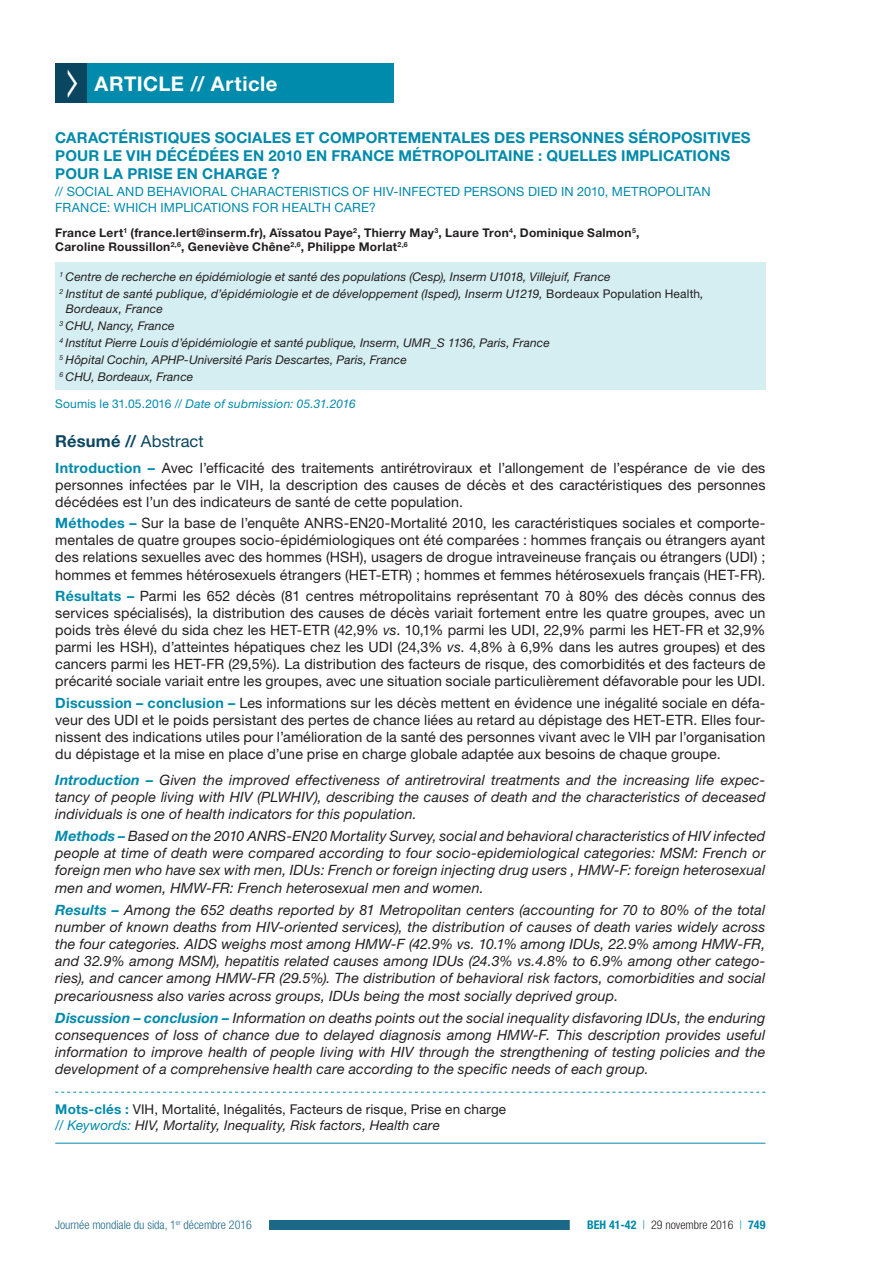
<style>
.page{position:relative;width:893px;height:1263px;background:#fff}
.page>*{position:absolute;margin:0;border:0;box-sizing:border-box;transform-origin:0 0}
.t1{font:700 20.25px "Helvetica Neue LT Std";letter-spacing:.025em;color:#fff}
.t2{font:700 16.5px "Helvetica Neue LT Std";letter-spacing:.01em;color:#0b4660}
.t3{font:700 15px/18px "Helvetica Neue LT Std";letter-spacing:.01em;color:#008aac}
.t4{font:14.25px/17.1px "Helvetica Neue LT Std";letter-spacing:.005em;color:#231f20;text-align:justify}
.t5{font:italic 14.25px/17.1px "Helvetica Neue LT Std";letter-spacing:.01em;color:#231f20;text-align:justify}
.t6{font:13.5px/16.2px "Helvetica Neue LT Std";letter-spacing:.01em;color:#231f20}
.t7{font:12.75px/15.3px "Helvetica Neue LT Std";letter-spacing:.01em;color:#008aac}
.t8{font:italic 12px/17.1px "Helvetica Neue LT Std";letter-spacing:.01em;color:#231f20}
.t9{font:700 12px/14.4px "Helvetica Neue LT Std";letter-spacing:.025em;color:#231f20}
.t10{font:italic 12px "Helvetica Neue LT Std";letter-spacing:.015em;color:#008aac}
.t11{font:300 condensed 12px "Helvetica Neue LT Std";color:#1c6889}
.t12{font:300 condensed 12px "Helvetica Neue LT Std";color:#231f20}
.s1{font-style:normal}
.s2{font-weight:400}
.s3{font-weight:700;color:#008aac}
.s4{font-style:italic}
.s5{font-style:italic;color:#008aac}
.s6{color:#008aac}
</style>
<div class="page">
<div style="left:55px;top:1220px;width:596px;height:10px;background:#1c6889"></div>
<div style="left:38px;top:1218px;width:231px;height:13px;background:#fff"></div>
<div style="left:570px;top:1219px;width:213px;height:12px;background:#fff"></div>
<div style="left:87px;top:64px;width:306px;height:39px;background:#008aac"></div>
<div style="left:55px;top:262px;width:710px;height:127px;background:#d5eef2"></div>
<svg style="left:55px;top:1092px;width:710px;height:1px"></svg>
<hr style="left:55px;top:1143px;width:710px;height:1px;background:#008aac">
<div style="left:55px;top:64px;width:32px;height:39px;background:#0b4660"></div>
<h1 class="t1" style="left:95px;top:71px;width:184px">ARTICLE // Article</h1>
<p class="t3" style="left:55px;top:128px;width:697px">CARACTÉRISTIQUES SOCIALES ET COMPORTEMENTALES DES PERSONNES SÉROPOSITIVES<br>POUR LE VIH DÉCÉDÉES EN 2010 EN FRANCE MÉTROPOLITAINE : QUELLES IMPLICATIONS<br>POUR LA PRISE EN CHARGE ?</p>
<p class="t7" style="left:55px;top:184px;width:657px">// SOCIAL AND BEHAVIORAL CHARACTERISTICS OF HIV-INFECTED PERSONS DIED IN 2010, METROPOLITAN<br>FRANCE: WHICH IMPLICATIONS FOR HEALTH CARE?</p>
<p class="t9" style="left:55px;top:225px;width:586px">France Lert<sup>1</sup> (france.lert@inserm.fr), Aïssatou Paye<sup>2</sup>, Thierry May<sup>3</sup>, Laure Tron<sup>4</sup>, Dominique Salmon<sup>5</sup>,<br>Caroline Roussillon<sup>2,6</sup>, Geneviève Chêne<sup>2,6</sup>, Philippe Morlat<sup>2,6</sup></p>
<p class="t8" style="left:60px;top:268px;width:646px"><sup>1</sup> Centre de recherche en épidémiologie et santé des populations (Cesp), Inserm U1018, Villejuif, France<br><sup>2</sup> Institut de santé publique, d’épidémiologie et de développement (Isped), Inserm U1219, <span class="s1">Bordeaux Population Health</span>,</p>
<p class="t8" style="left:60px;top:300px;width:492px;text-indent:6px">Bordeaux, France<br><sup>3</sup> CHU, Nancy, France<br><sup>4</sup> Institut Pierre Louis d’épidémiologie et santé publique, Inserm, UMR_S 1136, Paris, France <sup>5</sup> Hôpital Cochin, APHP-Université Paris Descartes, Paris, France<br><sup>6</sup> CHU, Bordeaux, France</p>
<p class="t10" style="left:55px;top:397px;width:302px"><span class="s1">Soumis le 31.05.2016 //</span> Date of submission: 05.31.2016</p>
<p class="t2" style="left:55px;top:431px;width:150px">Résumé // <span class="s2">Abstract</span></p>
<p class="t4" style="left:55px;top:459px;width:712px"><span class="s3">Introduction –</span> Avec l’efficacité des traitements antirétroviraux et l’allongement de l’espérance de vie des personnes infectées par le VIH, la description des causes de décès et des caractéristiques des personnes décédées est l’un des indicateurs de santé de cette population.</p>
<p class="t4" style="left:55px;top:514px;width:712px"><span class="s3">Méthodes –</span> Sur la base de l’enquête ANRS-EN20-Mortalité 2010, les caractéristiques sociales et comporte&shy;mentales de quatre groupes socio-épidémiologiques ont été comparées : hommes français ou étrangers ayant des relations sexuelles avec des hommes (HSH), usagers de drogue intraveineuse français ou étrangers (UDI) ; hommes et femmes hétérosexuels étrangers (HET-ETR) ; hommes et femmes hétérosexuels français (HET-FR).</p>
<p class="t4" style="left:55px;top:587px;width:712px"><span class="s3">Résultats –</span> Parmi les 652 décès (81 centres métropolitains représentant 70 à 80% des décès connus des services spécialisés), la distribution des causes de décès variait fortement entre les quatre groupes, avec un poids très élevé du sida chez les HET-ETR (42,9% <span class="s4">vs</span>. 10,1% parmi les UDI, 22,9% parmi les HET-FR et 32,9% parmi les HSH), d’atteintes hépatiques chez les UDI (24,3% <span class="s4">vs</span>. 4,8% à 6,9% dans les autres groupes) et des cancers parmi les HET-FR (29,5%). La distribution des facteurs de risque, des comorbidités et des facteurs de précarité sociale variait entre les groupes, avec une situation sociale particulièrement défavorable pour les UDI.</p>
<p class="t4" style="left:55px;top:694px;width:712px"><span class="s3">Discussion – conclusion –</span> Les informations sur les décès mettent en évidence une inégalité sociale en défa&shy;veur des UDI et le poids persistant des pertes de chance liées au retard au dépistage des HET-ETR. Elles four&shy;nissent des indications utiles pour l’amélioration de la santé des personnes vivant avec le VIH par l’organisation du dépistage et la mise en place d’une prise en charge globale adaptée aux besoins de chaque groupe.</p>
<p class="t5" style="left:55px;top:771px;width:712px"><span class="s3">Introduction –</span> Given the improved effectiveness of antiretroviral treatments and the increasing life expec&shy;tancy of people living with HIV (PLWHIV), describing the causes of death and the characteristics of deceased individuals is one of health indicators for this population.</p>
<p class="t5" style="left:55px;top:827px;width:712px"><span class="s3">Methods –</span> Based on the 2010 ANRS-EN20 Mortality Survey, social and behavioral characteristics of HIV infected people at time of death were compared according to four socio-epidemiological categories: MSM: French or foreign men who have sex with men, IDUs: French or foreign injecting drug users , HMW-F: foreign heterosexual men and women, HMW-FR: French heterosexual men and women.</p>
<p class="t5" style="left:55px;top:901px;width:712px"><span class="s3">Results –</span> Among the 652 deaths reported by 81 Metropolitan centers (accounting for 70 to 80% of the total number of known deaths from HIV-oriented services), the distribution of causes of death varies widely across the four categories. AIDS weighs most among HMW-F (42.9% vs. 10.1% among IDUs, 22.9% among HMW-FR, and 32.9% among MSM), hepatitis related causes among IDUs (24.3% vs.4.8% to 6.9% among other catego&shy;ries), and cancer among HMW-FR (29.5%). The distribution of behavioral risk factors, comorbidities and social precariousness also varies across groups, IDUs being the most socially deprived group.</p>
<p class="t5" style="left:55px;top:1009px;width:712px"><span class="s3">Discussion – conclusion –</span> Information on deaths points out the social inequality disfavoring IDUs, the enduring consequences of loss of chance due to delayed diagnosis among HMW-F. This description provides useful information to improve health of people living with HIV through the strengthening of testing policies and the development of a comprehensive health care according to the specific needs of each group.</p>
<p class="t6" style="left:55px;top:1101px;width:452px"><span class="s3">Mots-clés :</span> VIH, Mortalité, Inégalités, Facteurs de risque, Prise en charge <span class="s5">// Keywords:</span> <span class="s4">HIV, Mortality, Inequality, Risk factors, Health care</span></p>
<p class="t11" style="left:55px;top:1218px;width:198px">Journée mondiale du sida, 1<sup>er</sup> décembre 2016</p>
<p class="t12" style="left:587px;top:1218px;width:180px"><span class="s3">BEH 41-42</span> <span class="s6">|</span> 29 novembre 2016 <span class="s6">|</span> <span class="s3">749</span></p>
</div>
